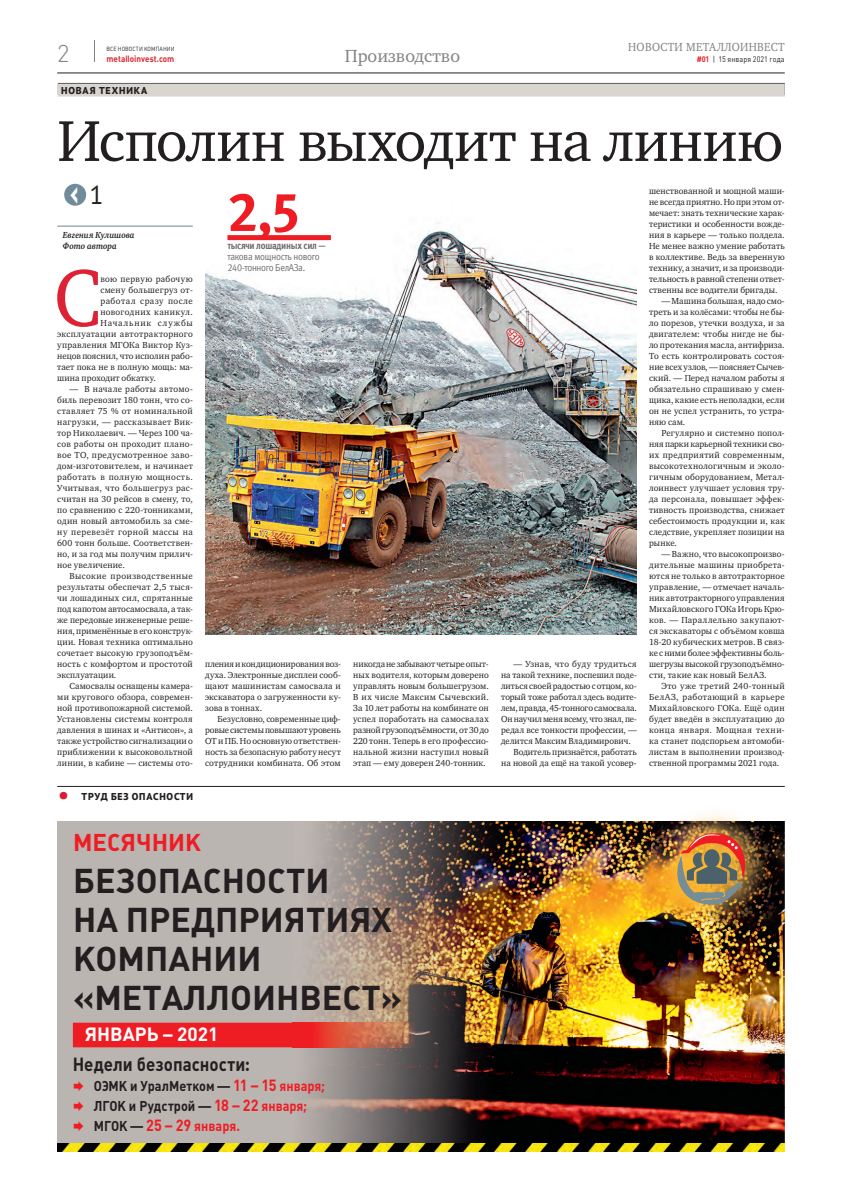
<style>
.page{position:relative;width:842px;height:1191px;background:#fff}
.page>*{position:absolute;margin:0;border:0;box-sizing:border-box;transform-origin:0 0}
.t1{font:82.9px "Charter C";color:#dd2236;scale:.9 1}
.t2{font:59px "Charter C";letter-spacing:-.01em;color:#231f20}
.t3{font:700 55px "Meta Offc Pro";color:#ee1d23}
.t4{font:34px/39px "Plumb Bold C";color:#231f20}
.t5{font:700 34px "Plumb";color:#fff;scale:.8 1}
.t6{font:26px "PT Sans Pro";color:#231f20}
.t7{font:24px "Plumb Bold C";color:#ee1d23}
.t8{font:300 24px "Plumb";color:#808285}
.t9{font:19px "Plumb Bold C";color:#fff}
.t10{font:700 18.8px "Plumb";color:#231f20;scale:.9 1}
.t11{font:18px "Charter C";color:#808285}
.t12{font:700 14.1px/20px "Plumb";color:#231f20;scale:.9 1}
.t13{font:12px "Charter C";letter-spacing:.03em;color:#808285;scale:.92 1}
.t14{font:10px/11px "Meta Offc Pro Norm";letter-spacing:-.03em;color:#6c6d70;scale:.9 1}
.t15{font:800 10px "PT Sans Pro";letter-spacing:.08em;color:#231f20}
.t16{font:700 10px "Meta Offc Pro";letter-spacing:-.03em;color:#6c6d70;scale:.9 1}
.t17{font:9px/11px "Charter C";letter-spacing:.015em;color:#231f20;text-align:justify}
.t18{font:9px "Charter C";letter-spacing:-.015em;color:#231f20}
.t19{font:9px "Charter C";letter-spacing:-.005em;color:#231f20}
.t20{font:9px "Charter C";letter-spacing:-.01em;color:#231f20}
.t21{font:9px "Charter C";letter-spacing:.04em;color:#231f20}
.t22{font:italic 700 9px/11px "Charter C";color:#231f20;scale:.9 1}
.t23{font:9px "Charter C";letter-spacing:.035em;color:#231f20}
.t24{font:9px "Charter C";letter-spacing:.045em;color:#231f20}
.t25{font:700 9px "Plumb";color:#dd2730;scale:.9 1}
.t26{font:9px "Charter C";letter-spacing:.055em;color:#231f20}
.t27{font:9px "Charter C";letter-spacing:.1em;color:#231f20}
.t28{font:8px "Plumb";letter-spacing:.015em;color:#231f20;scale:.9 1}
.t29{font:6px "Plumb";letter-spacing:.01em;color:#231f20;scale:.9 1}
.s1{font-weight:700;color:#ee1d23}
.s2{font-weight:400;font-size:27px;color:#db1c32}
.s3{font-size:16px;color:#ee1d23}
.s4{color:#ee1d23}
</style>
<div class="page">
<hr style="left:57px;top:73px;width:728px;height:1px;background:#231f20">
<svg style="left:94px;top:40px;width:1px;height:22px"></svg>
<hr style="left:57px;top:226px;width:136px;height:1px;background:#6e8793">
<div style="left:57px;top:821px;width:728px;height:330px;background:#bbb5b2"></div>
<img style="left:318px;top:821px;width:334px;height:71px">
<img style="left:750px;top:821px;width:35px;height:322px">
<img style="left:293px;top:892px;width:386px;height:251px">
<img style="left:679px;top:930px;width:71px;height:213px">
<img style="left:652px;top:814px;width:119px;height:116px">
<img style="left:675px;top:832px;width:74px;height:81px">
<img style="left:57px;top:1143px;width:186px;height:8px">
<img style="left:446px;top:1143px;width:167px;height:8px">
<img style="left:243px;top:1143px;width:203px;height:8px">
<img style="left:613px;top:1143px;width:172px;height:8px">
<div style="left:73px;top:1023px;width:220px;height:24px;background:#ee1d23"></div>
<img style="left:293px;top:1023px;width:122px;height:24px">
<div style="left:76px;top:1028px;width:97px;height:13px;background:#ee1d23"></div>
<div style="left:178px;top:1028px;width:37px;height:13px;background:#ee1d23"></div>
<div style="left:58px;top:83px;width:727px;height:12px;background:#6b6766"></div>
<div style="left:58px;top:84px;width:727px;height:13px;background:#d9d5d1"></div>
<hr style="left:57px;top:786px;width:728px;height:1px;background:#231f20">
<img style="left:205px;top:223px;width:432px;height:411px">
<div style="left:227px;top:235px;width:104px;height:5px;background:#ee1d23"></div>
<svg style="left:73px;top:184px;width:2px;height:22px"></svg>
<h3 class="t13" style="left:628px;top:43px;width:172px">НОВОСТИ МЕТАЛЛОИНВЕСТ</h3>
<h3 class="t8" style="left:57px;top:40px;width:14px">2</h3>
<h3 class="t11" style="left:345px;top:50px;width:117px">Производство</h3>
<p class="t28" style="left:697px;top:55px;width:99px"><span class="s1">#01</span> | 15 января 2021 года</p>
<p class="t29" style="left:107px;top:45px;width:77px">ВСЕ НОВОСТИ КОМПАНИИ</p>
<p class="t25" style="left:107px;top:54px;width:77px">metalloinvest.com</p>
<p class="t15" style="left:61px;top:85px;width:88px">НОВАЯ ТЕХНИКА</p>
<h2 class="t2" style="left:57px;top:121px;width:727px">Исполин выходит на линию</h2>
<h3 class="t5" style="left:79px;top:217px;width:13px;rotate:-180deg">›</h3>
<h3 class="t6" style="left:90px;top:180px;width:16px">1</h3>
<p class="t22" style="left:63px;top:230px;width:81px">Евгения Кулишова<br>Фото автора</p>
<h1 class="t1" style="left:54px;top:270px;width:54px">С</h1>
<p class="t17" style="left:100px;top:275px;width:94px">вою первую рабочую</p>
<p class="t17" style="left:100px;top:286px;width:94px">смену большегруз от-</p>
<p class="t26" style="left:100px;top:298px;width:94px">работал сразу после</p>
<p class="t24" style="left:100px;top:309px;width:94px">новогодних каникул.</p>
<p class="t27" style="left:100px;top:320px;width:94px">Начальник службы</p>
<p class="t21" style="left:57px;top:331px;width:137px">эксплуатации автотракторного</p>
<p class="t17" style="left:57px;top:340px;width:137px">управления МГОКа Виктор Куз-</p>
<p class="t17" style="left:57px;top:351px;width:137px">нецов пояснил, что исполин рабо-</p>
<p class="t17" style="left:57px;top:362px;width:137px">тает пока не в полную мощь: ма-</p>
<p class="t17" style="left:57px;top:373px;width:100px">шина проходит обкатку.</p>
<p class="t17" style="left:57px;top:384px;width:137px;text-indent:12px">— В начале работы автомо&shy;биль перевозит 180 тонн, что со&shy;ставляет 75 % от номинальной нагрузки, — рассказывает Вик&shy;тор Николаевич. — Через 100 ча&shy;сов работы он проходит плано&shy;вое ТО, предусмотренное заво&shy;дом-изготовителем, и начинает работать в полную мощность.<br>Учитывая, что большегруз рас&shy;считан на 30 рейсов в смену, то, по сравнению с 220-тонниками, один новый автомобиль за сме&shy;ну перевезёт горной массы на 600 тонн больше. Соответствен&shy;но, и за год мы получим прилич&shy;ное увеличение.</p>
<p class="t17" style="left:57px;top:571px;width:137px;text-indent:12px">Высокие производственные результаты обеспечат 2,5 тыся&shy;чи лошадиных сил, спрятанные под капотом автосамосвала, а так&shy;же передовые инженерные реше&shy;ния, применённые в его конструк&shy;ции. Новая техника оптимально сочетает высокую грузоподъём&shy;ность с комфортом и простотой эксплуатации.</p>
<p class="t17" style="left:57px;top:681px;width:137px;text-indent:12px">Самосвалы оснащены камера&shy;ми кругового обзора, современ&shy;ной противопожарной системой.<br>Установлены системы контроля давления в шинах и «Антисон», а также устройство сигнализации о приближении к высоковольтной линии, в кабине — системы ото-</p>
<p class="t15" style="left:58px;top:791px;width:137px"><span class="s2">•</span> ТРУД БЕЗ ОПАСНОСТИ</p>
<h3 class="t3" style="left:227px;top:168px;width:75px">2,5</h3>
<p class="t16" style="left:227px;top:238px;width:111px">тысячи лошадиных сил —</p>
<p class="t14" style="left:227px;top:250px;width:104px">такова мощность нового<br>240-тонного БелАЗа.</p>
<p class="t17" style="left:205px;top:660px;width:137px">пления и кондиционирования воз&shy;духа. Электронные дисплеи сооб&shy;щают машинистам самосвала и экскаватора о загруженности ку&shy;зова в тоннах.</p>
<p class="t17" style="left:205px;top:715px;width:137px;text-indent:12px">Безусловно, современные циф&shy;ровые системы повышают уровень ОТ и ПБ. Но основную ответствен&shy;ность за безопасную работу несут сотрудники комбината. Об этом</p>
<p class="t17" style="left:353px;top:660px;width:137px">никогда не забывают четыре опыт&shy;ных водителя, которым доверено управлять новым большегрузом.<br>В их числе Максим Сычевский.<br>За 10 лет работы на комбинате он успел поработать на самосвалах разной грузоподъёмности, от 30 до 220 тонн. Теперь в его профессио&shy;нальной жизни наступил новый этап — ему доверен 240-тонник.</p>
<p class="t23" style="left:513px;top:661px;width:125px">— Узнав, что буду трудиться</p>
<p class="t17" style="left:501px;top:671px;width:137px">на такой технике, поспешил поде-</p>
<p class="t19" style="left:501px;top:683px;width:137px">литься своей радостью с отцом, ко-</p>
<p class="t17" style="left:501px;top:693px;width:137px">торый тоже работал здесь водите-</p>
<p class="t18" style="left:501px;top:705px;width:137px">лем, правда, 45-тонного самосвала.</p>
<p class="t20" style="left:501px;top:716px;width:137px">Он научил меня всему, что знал, пе-</p>
<p class="t17" style="left:501px;top:726px;width:137px">редал все тонкости профессии, —</p>
<p class="t17" style="left:501px;top:737px;width:131px">делится Максим Владимирович.</p>
<p class="t17" style="left:513px;top:748px;width:125px">Водитель признаётся, работать</p>
<p class="t17" style="left:501px;top:759px;width:137px">на новой да ещё на такой усовер-</p>
<p class="t17" style="left:649px;top:186px;width:137px">шенствованной и мощной маши&shy;не всегда приятно. Но при этом от&shy;мечает: знать технические харак&shy;теристики и особенности вожде&shy;ния в карьере — только полдела.<br>Не менее важно умение работать в коллективе. Ведь за вверенную технику, а значит, и за производи&shy;тельность в равной степени ответ&shy;ственны все водители бригады.</p>
<p class="t17" style="left:649px;top:296px;width:137px;text-indent:12px">— Машина большая, надо смо&shy;треть и за колёсами: чтобы не бы&shy;ло порезов, утечки воздуха, и за двигателем: чтобы нигде не бы&shy;ло протекания масла, антифриза.<br>То есть контролировать состоя&shy;ние всех узлов, — поясняет Сычев&shy;ский. — Перед началом работы я обязательно спрашиваю у смен&shy;щика, какие есть неполадки, если он не успел устранить, то устра&shy;няю сам.</p>
<p class="t17" style="left:649px;top:428px;width:137px;text-indent:12px">Регулярно и системно попол&shy;няя парки карьерной техники сво&shy;их предприятий современным, высокотехнологичным и эколо&shy;гичным оборудованием, Метал&shy;лоинвест улучшает условия тру&shy;да персонала, повышает эффек&shy;тивность производства, снижает себестоимость продукции и, как следствие, укрепляет позиции на рынке.</p>
<p class="t17" style="left:649px;top:549px;width:137px;text-indent:12px">— Важно, что высокопроизво&shy;дительные машины приобрета&shy;ются не только в автотракторное управление, — отмечает началь&shy;ник автотракторного управления Михайловского ГОКа Игорь Крю&shy;ков. — Параллельно закупают&shy;ся экскаваторы с объёмом ковша 18-20 кубических метров. В связ&shy;ке с ними более эффективны боль&shy;шегрузы высокой грузоподъёмно&shy;сти, такие как новый БелАЗ.</p>
<p class="t17" style="left:649px;top:681px;width:137px;text-indent:12px">Это уже третий 240-тонный БелАЗ, работающий в карьере Михайловского ГОКа. Ещё один будет введён в эксплуатацию до конца января. Мощная техни&shy;ка станет подспорьем автомоби&shy;листам в выполнении производ&shy;ственной программы 2021 года.</p>
<h3 class="t7" style="left:73px;top:829px;width:130px">МЕСЯЧНИК</h3>
<h3 class="t4" style="left:73px;top:861px;width:331px">БЕЗОПАСНОСТИ<br>НА ПРЕДПРИЯТИЯХ<br>КОМПАНИИ «МЕТАЛЛОИНВЕСТ»</h3>
<h3 class="t9" style="left:85px;top:1024px;width:135px">ЯНВАРЬ – 2021</h3>
<h3 class="t10" style="left:73px;top:1053px;width:198px">Недели безопасности:</h3>
<h3 class="t12" style="left:94px;top:1075px;width:258px">ОЭМК и УралМетком — <span class="s3">11 – 15</span> <span class="s4">января;<br></span>ЛГОК и Рудстрой — <span class="s3">18 – 22</span> <span class="s4">января;<br></span>МГОК — <span class="s3">25 – 29</span> <span class="s4">января.</span></h3>
</div>
